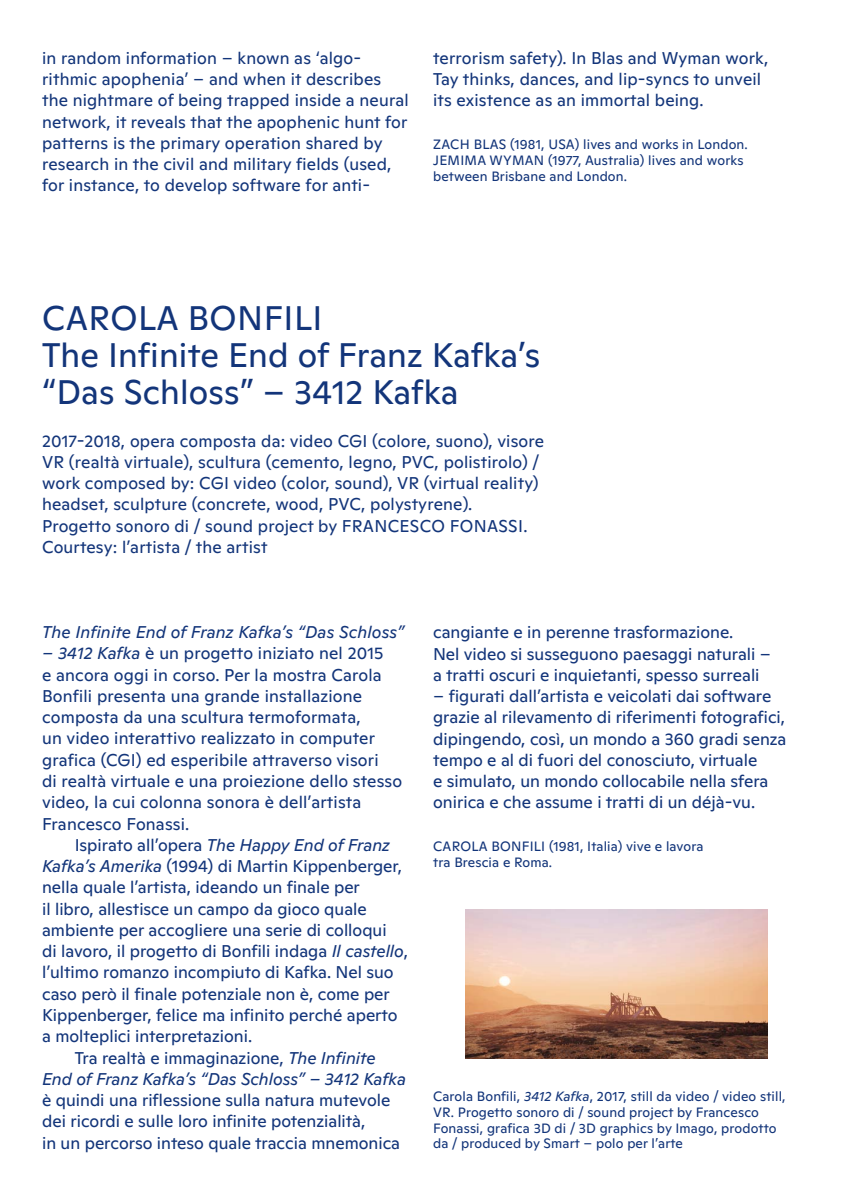
<style>
.page{position:relative;width:842px;height:1191px;background:#fff}
.page>*{position:absolute;margin:0;border:0;box-sizing:border-box;transform-origin:0 0}
.t1{font:34px/37.2px "Ginto Normal";letter-spacing:.005em;color:#13357a}
.t2{font:17px/21.2px "Ginto Normal";color:#13357a}
.t3{font:italic 17px "Ginto Normal";color:#13357a}
.t4{font:13.6px/16px "Ginto Normal";letter-spacing:.01em;color:#13357a}
.s1{font-style:italic}
.s2{font-style:normal}
</style>
<div class="page">
<img style="left:466px;top:909px;width:301px;height:149px">
<p class="t2" style="left:42px;top:46px;width:368px">in random information – known as ‘algo&shy;rithmic apophenia’ – and when it describes the nightmare of being trapped inside a neural network, it reveals that the apophenic hunt for patterns is the primary operation shared by research in the civil and military fields (used, for instance, to develop software for anti-</p>
<p class="t2" style="left:433px;top:46px;width:337px">terrorism safety). In Blas and Wyman work,<br>Tay thinks, dances, and lip-syncs to unveil its existence as an immortal being.</p>
<p class="t4" style="left:433px;top:135px;width:316px">ZACH BLAS (1981, USA) lives and works in London.<br>JEMIMA WYMAN (1977, Australia) lives and works between Brisbane and London.</p>
<h1 class="t1" style="left:42px;top:297px;width:500px">CAROLA BONFILI<br>The Infinite End of Franz Kafka’s “Das Schloss” – 3412 Kafka</h1>
<p class="t2" style="left:42px;top:429px;width:504px">2017-2018, opera composta da: video CGI (colore, suono), visore VR (realtà virtuale), scultura (cemento, legno, PVC, polistirolo) / work composed by: CGI video (color, sound), VR (virtual reality) headset, sculpture (concrete, wood, PVC, polystyrene).<br>Progetto sonoro di / sound project by FRANCESCO FONASSI.<br>Courtesy: l’artista / the artist</p>
<p class="t3" style="left:42px;top:619px;width:364px">The Infinite End of Franz Kafka’s “Das Schloss”</p>
<p class="t2" style="left:42px;top:641px;width:362px"><span class="s1">– 3412 Kafka</span> è un progetto iniziato nel 2015<br>e ancora oggi in corso. Per la mostra Carola Bonfili presenta una grande installazione composta da una scultura termoformata,<br>un video interattivo realizzato in computer grafica (CGI) ed esperibile attraverso visori<br>di realtà virtuale e una proiezione dello stesso video, la cui colonna sonora è dell’artista Francesco Fonassi.</p>
<p class="t3" style="left:75px;top:832px;width:317px"><span class="s2">Ispirato all’opera</span> The Happy End of Franz</p>
<p class="t2" style="left:42px;top:854px;width:362px"><span class="s1">Kafka’s Amerika</span> (1994) di Martin Kippenberger,</p>
<p class="t2" style="left:42px;top:875px;width:319px">nella quale l’artista, ideando un finale per</p>
<p class="t2" style="left:42px;top:897px;width:326px">il libro, allestisce un campo da gioco quale</p>
<p class="t2" style="left:42px;top:918px;width:346px">ambiente per accogliere una serie di colloqui</p>
<p class="t2" style="left:42px;top:939px;width:368px">di lavoro, il progetto di Bonfili indaga <span class="s1">Il castello</span>,</p>
<p class="t2" style="left:42px;top:960px;width:353px">l’ultimo romanzo incompiuto di Kafka. Nel suo</p>
<p class="t2" style="left:42px;top:982px;width:349px">caso però il finale potenziale non è, come per</p>
<p class="t2" style="left:42px;top:1003px;width:357px">Kippenberger, felice ma infinito perché aperto</p>
<p class="t2" style="left:42px;top:1024px;width:212px">a molteplici interpretazioni.</p>
<p class="t2" style="left:75px;top:1045px;width:302px">Tra realtà e immaginazione, <span class="s1">The Infinite</span></p>
<p class="t3" style="left:42px;top:1066px;width:365px">End of Franz Kafka’s “Das Schloss” – 3412 Kafka</p>
<p class="t2" style="left:42px;top:1088px;width:359px">è quindi una riflessione sulla natura mutevole dei ricordi e sulle loro infinite potenzialità,<br>in un percorso inteso quale traccia mnemonica</p>
<p class="t2" style="left:433px;top:620px;width:339px">cangiante e in perenne trasformazione.<br>Nel video si susseguono paesaggi naturali – a tratti oscuri e inquietanti, spesso surreali</p>
<p class="t2" style="left:433px;top:684px;width:355px">– figurati dall’artista e veicolati dai software grazie al rilevamento di riferimenti fotografici, dipingendo, così, un mondo a 360 gradi senza tempo e al di fuori del conosciuto, virtuale<br>e simulato, un mondo collocabile nella sfera onirica e che assume i tratti di un déjà-vu.</p>
<p class="t4" style="left:433px;top:837px;width:272px">CAROLA BONFILI (1981, Italia) vive e lavora tra Brescia e Roma.</p>
<p class="t4" style="left:433px;top:1086px;width:354px">Carola Bonfili, <span class="s1">3412 Kafka</span>, 2017, still da video / video still, VR. Progetto sonoro di / sound project by Francesco Fonassi, grafica 3D di / 3D graphics by Imago, prodotto da / produced by Smart – polo per l’arte</p>
</div>
